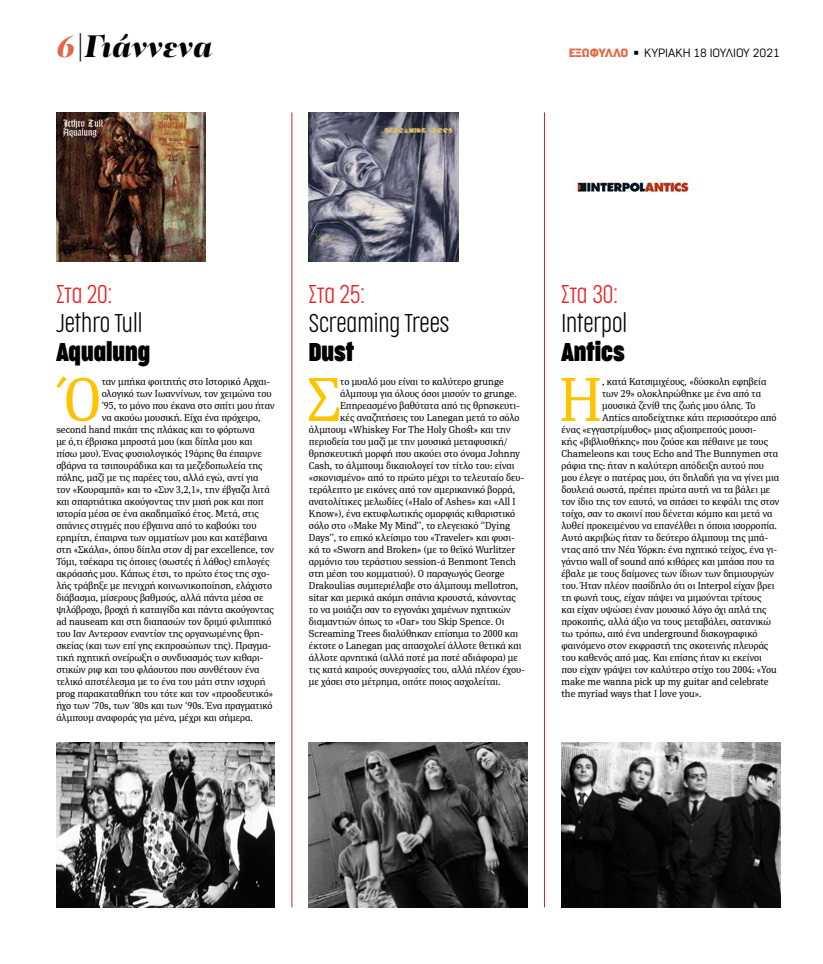
<style>
.page{position:relative;width:823px;height:964px;background:#fff}
.page>*{position:absolute;margin:0;border:0;box-sizing:border-box;transform-origin:0 0}
.t1{font:61.7px "PFDIN Serif";color:#ffc300}
.t2{font:italic 900 32px "PF Regal Display Pro";color:#000}
.t3{font:200 24px "Cocogoose Compressed";color:#000}
.t4{font:200 24px "Cocogoose Compressed";color:#ed1d24}
.t5{font:700 24px "Cocogoose Compressed";color:#000}
.t6{font:12px "Normative Pro";color:#000}
.t7{font:10px "PFDIN Serif";color:#000}
.s1{color:#e46644}
.s2{font-weight:900;color:#e46644}
</style>
<div class="page">
<img style="left:56px;top:112px;width:150px;height:150px">
<img style="left:309px;top:112px;width:149px;height:150px">
<img style="left:574px;top:176px;width:126px;height:17px">
<img style="left:56px;top:743px;width:219px;height:164px">
<img style="left:309px;top:743px;width:218px;height:164px">
<img style="left:561px;top:743px;width:218px;height:164px">
<hr style="left:291px;top:112px;width:1px;height:795px;background:#d2232a">
<hr style="left:544px;top:112px;width:1px;height:795px;background:#d2232a">
<h2 class="t2" style="left:57px;top:26px;width:157px"><span class="s1">6</span>|Γιάννενα</h2>
<p class="t6" style="left:568px;top:46px;width:213px"><span class="s2">ΕΞΩΦΥΛΛΟ</span> ◾ ΚΥΡΙΑΚΗ 18 ΙΟΥΛΙΟΥ 2021</p>
<h3 class="t4" style="left:56px;top:279px;width:57px">Στα 20:</h3>
<h3 class="t3" style="left:56px;top:307px;width:88px">Jethro Tull</h3>
<h3 class="t5" style="left:56px;top:335px;width:95px">Αqualung</h3>
<h1 class="t1" style="left:63px;top:361px;width:40px">Ό</h1>
<p class="t7" style="left:102px;top:375px;width:170px">ταν μπήκα φοιτητής στο Ιστορικό Αρχαι-</p>
<p class="t7" style="left:102px;top:387px;width:171px">ολογικό των Ιωαννίνων, τον χειμώνα του</p>
<p class="t7" style="left:102px;top:399px;width:174px">’95, το μόνο που έκανα στο σπίτι μου ήταν</p>
<p class="t7" style="left:102px;top:411px;width:160px">να ακούω μουσική. Είχα ένα πρόχειρο,</p>
<p class="t7" style="left:56px;top:423px;width:200px">second hand πικάπ της πλάκας και το φόρτωνα</p>
<p class="t7" style="left:56px;top:435px;width:198px">με ό,τι έβρισκα μπροστά μου (και δίπλα μου και</p>
<p class="t7" style="left:56px;top:447px;width:207px">πίσω μου). Ένας φυσιολογικός 19άρης θα έπαιρνε</p>
<p class="t7" style="left:56px;top:459px;width:207px">σβάρνα τα τσιπουράδικα και τα μεζεδοπωλεία της</p>
<p class="t7" style="left:56px;top:471px;width:204px">πόλης, μαζί με τις παρέες του, αλλά εγώ, αντί για</p>
<p class="t7" style="left:56px;top:483px;width:215px">τον «Κουραμπά» και το «Συν 3,2,1», την έβγαζα λιτά</p>
<p class="t7" style="left:56px;top:495px;width:209px">και σπαρτιάτικα ακούγοντας την μισή ροκ και ποπ</p>
<p class="t7" style="left:56px;top:507px;width:204px">ιστορία μέσα σε ένα ακαδημαϊκό έτος. Μετά, στις</p>
<p class="t7" style="left:56px;top:519px;width:201px">σπάνιες στιγμές που έβγαινα από το καβούκι του</p>
<p class="t7" style="left:56px;top:531px;width:212px">ερημίτη, έπαιρνα των ομματίων μου και κατέβαινα</p>
<p class="t7" style="left:56px;top:543px;width:219px">στη «Σκάλα», όπου δίπλα στον dj par excellence, τον</p>
<p class="t7" style="left:56px;top:555px;width:215px">Τόμι, τσέκαρα τις όποιες (σωστές ή λάθος) επιλογές</p>
<p class="t7" style="left:56px;top:567px;width:215px">ακρόασής μου. Κάπως έτσι, το πρώτο έτος της σχο-</p>
<p class="t7" style="left:56px;top:579px;width:217px">λής τράβηξε με πενιχρή κοινωνικοποίηση, ελάχιστο</p>
<p class="t7" style="left:56px;top:591px;width:208px">διάβασμα, μίσερους βαθμούς, αλλά πάντα μέσα σε</p>
<p class="t7" style="left:56px;top:603px;width:219px">ψιλόβροχο, βροχή ή καταιγίδα και πάντα ακούγοντας</p>
<p class="t7" style="left:56px;top:615px;width:216px">ad nauseam και στη διαπασών τον δριμύ φιλιππικό</p>
<p class="t7" style="left:56px;top:627px;width:209px">του Ιαν Αντερσον εναντίον της οργανωμένης θρη-</p>
<p class="t7" style="left:56px;top:639px;width:216px">σκείας (και των επί γης εκπροσώπων της). Πραγμα-</p>
<p class="t7" style="left:56px;top:651px;width:208px">τική ηχητική ονείρωξη ο συνδυασμός των κιθαρι-</p>
<p class="t7" style="left:56px;top:663px;width:204px">στικών ριφ και του φλάουτου που συνθέτουν ένα</p>
<p class="t7" style="left:56px;top:675px;width:210px">τελικό αποτέλεσμα με το ένα του μάτι στην ισχυρή</p>
<p class="t7" style="left:56px;top:687px;width:218px">prog παρακαταθήκη του τότε και τον «προοδευτικό»</p>
<p class="t7" style="left:56px;top:699px;width:218px">ήχο των ‘70s, των ’80s και των ‘90s. Ένα πραγματικό</p>
<p class="t7" style="left:56px;top:711px;width:198px">άλμπουμ αναφοράς για μένα, μέχρι και σήμερα.</p>
<h3 class="t4" style="left:309px;top:279px;width:57px">Στα 25:</h3>
<h3 class="t3" style="left:309px;top:307px;width:142px">Screaming Trees</h3>
<h3 class="t5" style="left:309px;top:335px;width:47px">Dust</h3>
<h1 class="t1" style="left:307px;top:361px;width:35px">Σ</h1>
<p class="t7" style="left:340px;top:375px;width:165px">το μυαλό μου είναι το καλύτερο grunge</p>
<p class="t7" style="left:340px;top:387px;width:178px">άλμπουμ για όλους όσοι μισούν το grunge.</p>
<p class="t7" style="left:340px;top:399px;width:181px">Επηρεασμένο βαθύτατα από τις θρησκευτι-</p>
<p class="t7" style="left:340px;top:411px;width:181px">κές αναζητήσεις του Lanegan μετά το σόλο</p>
<p class="t7" style="left:309px;top:423px;width:203px">άλμπουμ «Whiskey For The Holy Ghost» και την</p>
<p class="t7" style="left:309px;top:435px;width:200px">περιοδεία του μαζί με την μουσικά μεταφυσική/</p>
<p class="t7" style="left:309px;top:447px;width:213px">θρησκευτική μορφή που ακούει στο όνομα Johnny</p>
<p class="t7" style="left:309px;top:459px;width:207px">Cash, το άλμπουμ δικαιολογεί τον τίτλο του: είναι</p>
<p class="t7" style="left:309px;top:471px;width:217px">«σκονισμένο» από το πρώτο μέχρι το τελευταίο δευ-</p>
<p class="t7" style="left:309px;top:483px;width:208px">τερόλεπτο με εικόνες από τον αμερικανικό βορρά,</p>
<p class="t7" style="left:309px;top:495px;width:208px">ανατολίτικες μελωδίες («Halo of Ashes» και «All I</p>
<p class="t7" style="left:309px;top:507px;width:208px">Know»), ένα εκτυφλωτικής ομορφιάς κιθαριστικό</p>
<p class="t7" style="left:309px;top:519px;width:203px">σόλο στο ‹›Make My Mind’’, το ελεγειακό ‘’Dying</p>
<p class="t7" style="left:309px;top:531px;width:207px">Days’’, το επικό κλείσιμο του «Traveler» και φυσι-</p>
<p class="t7" style="left:309px;top:543px;width:208px">κά το «Sworn and Broken» (με το θεϊκό Wurlitzer</p>
<p class="t7" style="left:309px;top:555px;width:208px">αρμόνιο του τεράστιου session-ά Benmont Tench</p>
<p class="t7" style="left:309px;top:567px;width:197px">στη μέση του κομματιού). Ο παραγωγός George</p>
<p class="t7" style="left:309px;top:579px;width:211px">Drakoulias συμπεριέλαβε στο άλμπουμ mellotron,</p>
<p class="t7" style="left:309px;top:591px;width:208px">sitar και μερικά ακόμη σπάνια κρουστά, κάνοντας</p>
<p class="t7" style="left:309px;top:603px;width:203px">το να μοιάζει σαν το εγγονάκι χαμένων ηχητικών</p>
<p class="t7" style="left:309px;top:615px;width:197px">διαμαντιών όπως το «Oar» του Skip Spence. Οι</p>
<p class="t7" style="left:309px;top:627px;width:210px">Screaming Trees διαλύθηκαν επίσημα το 2000 και</p>
<p class="t7" style="left:309px;top:639px;width:214px">έκτοτε ο Lanegan μας απασχολεί άλλοτε θετικά και</p>
<p class="t7" style="left:309px;top:651px;width:210px">άλλοτε αρνητικά (αλλά ποτέ μα ποτέ αδιάφορα) με</p>
<p class="t7" style="left:309px;top:663px;width:217px">τις κατά καιρούς συνεργασίες του, αλλά πλέον έχου-</p>
<p class="t7" style="left:309px;top:675px;width:193px">με χάσει στο μέτρημα, οπότε ποιος ασχολείται.</p>
<h3 class="t4" style="left:561px;top:279px;width:58px">Στα 30:</h3>
<h3 class="t3" style="left:561px;top:307px;width:67px">Ιnterpol</h3>
<h3 class="t5" style="left:561px;top:335px;width:65px">Antics</h3>
<h1 class="t1" style="left:558px;top:361px;width:45px">Η</h1>
<p class="t7" style="left:601px;top:375px;width:166px">, κατά Κατσιμιχέους, «δύσκολη εφηβεία</p>
<p class="t7" style="left:601px;top:387px;width:160px">των 29» ολοκληρώθηκε με ένα από τα</p>
<p class="t7" style="left:601px;top:399px;width:155px">μουσικά ζενίθ της ζωής μου όλης. Το</p>
<p class="t7" style="left:601px;top:411px;width:176px">Αntics αποδείχτηκε κάτι περισσότερο από</p>
<p class="t7" style="left:561px;top:423px;width:196px">ένας «εγγαστρίμυθος» μιας αξιοπρεπούς μουσι-</p>
<p class="t7" style="left:561px;top:435px;width:208px">κής «βιβλιοθήκης» που ζούσε και πέθαινε με τους</p>
<p class="t7" style="left:561px;top:447px;width:218px">Chameleons και τους Echo and The Bunnymen στα</p>
<p class="t7" style="left:561px;top:459px;width:204px">ράφια της: ήταν η καλύτερη απόδειξη αυτού που</p>
<p class="t7" style="left:561px;top:471px;width:219px">μου έλεγε ο πατέρας μου, ότι δηλαδή για να γίνει μια</p>
<p class="t7" style="left:561px;top:483px;width:210px">δουλειά σωστά, πρέπει πρώτα αυτή να τα βάλει με</p>
<p class="t7" style="left:561px;top:495px;width:219px">τον ίδιο της τον εαυτό, να σπάσει το κεφάλι της στον</p>
<p class="t7" style="left:561px;top:507px;width:212px">τοίχο, σαν το σκοινί που δένεται κόμπο και μετά να</p>
<p class="t7" style="left:561px;top:519px;width:217px">λυθεί προκειμένου να επανέλθει η όποια ισορροπία.</p>
<p class="t7" style="left:561px;top:531px;width:208px">Αυτό ακριβώς ήταν το δεύτερο άλμπουμ της μπά-</p>
<p class="t7" style="left:561px;top:543px;width:217px">ντας από την Νέα Υόρκη: ένα ηχητικό τείχος, ένα γι-</p>
<p class="t7" style="left:561px;top:555px;width:214px">γάντιο wall of sound από κιθάρες και μπάσα που τα</p>
<p class="t7" style="left:561px;top:567px;width:214px">έβαλε με τους δαίμονες των ίδιων των δημιουργών</p>
<p class="t7" style="left:561px;top:579px;width:214px">του. Ήταν πλέον πασίδηλο ότι οι Interpol είχαν βρει</p>
<p class="t7" style="left:561px;top:591px;width:201px">τη φωνή τους, είχαν πάψει να μιμούνται τρίτους</p>
<p class="t7" style="left:561px;top:603px;width:206px">και είχαν υψώσει έναν μουσικό λόγο όχι απλά της</p>
<p class="t7" style="left:561px;top:615px;width:211px">προκοπής, αλλά άξιο να τους μεταβάλει, σατανικώ</p>
<p class="t7" style="left:561px;top:627px;width:197px">τω τρόπω, από ένα underground δισκογραφικό</p>
<p class="t7" style="left:561px;top:639px;width:208px">φαινόμενο στον εκφραστή της σκοτεινής πλευράς</p>
<p class="t7" style="left:561px;top:651px;width:202px">του καθενός από μας. Και επίσης ήταν κι εκείνοι</p>
<p class="t7" style="left:561px;top:663px;width:217px">που είχαν γράψει τον καλύτερο στίχο του 2004: «You</p>
<p class="t7" style="left:561px;top:675px;width:208px">make me wanna pick up my guitar and celebrate</p>
<p class="t7" style="left:561px;top:687px;width:141px">the myriad ways that I love you».</p>
</div>
